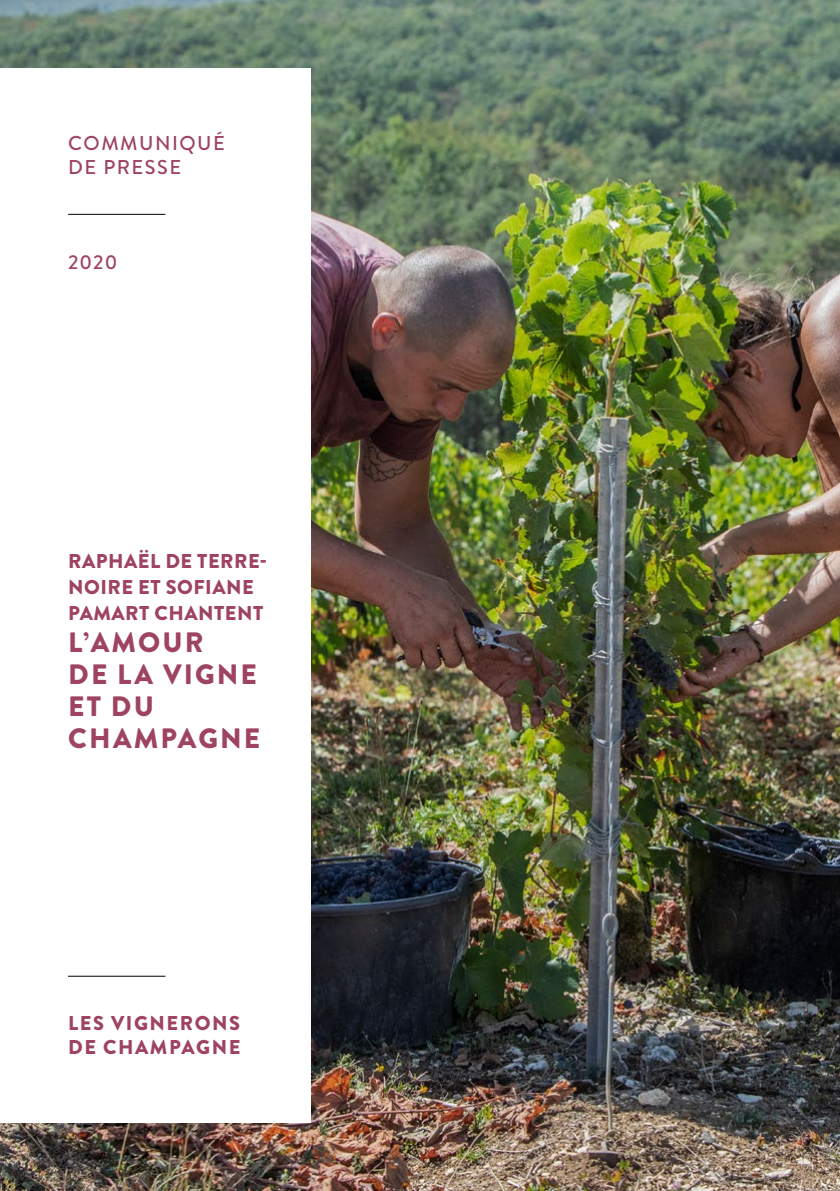
<style>
.page{position:relative;width:840px;height:1191px;background:#fff}
.page>*{position:absolute;margin:0;border:0;box-sizing:border-box;transform-origin:0 0}
.t1{font:900 28px/32px "Brandon Grotesque";letter-spacing:.075em;color:#9e4360}
.t2{font:900 20px/26px "Brandon Grotesque";letter-spacing:.025em;color:#9e4360}
.t3{font:900 20px/24px "Brandon Grotesque";letter-spacing:.075em;color:#9e4360}
.t4{font:500 20px/24px "Brandon Grotesque";letter-spacing:.075em;color:#9e4360}
</style>
<div class="page">
<img style="left:0;top:0;width:839px;height:1191px">
<div style="left:0;top:68px;width:310px;height:1054px;background:#fff"></div>
<hr style="left:68px;top:214px;width:97px;height:1px;background:#000">
<hr style="left:68px;top:976px;width:97px;height:1px;background:#000">
<p class="t4" style="left:68px;top:132px;width:158px">COMMUNIQUÉ<br>DE PRESSE</p>
<p class="t4" style="left:68px;top:250px;width:51px">2020</p>
<p class="t2" style="left:68px;top:548px;width:200px">RAPHAËL DE TERRE-<br>NOIRE ET SOFIANE<br>PAMART CHANTENT</p>
<h1 class="t1" style="left:68px;top:626px;width:193px">L’AMOUR<br>DE LA VIGNE<br>ET DU<br>CHAMPAGNE</h1>
<p class="t3" style="left:68px;top:1011px;width:173px">LES VIGNERONS<br>DE CHAMPAGNE</p>
</div>
